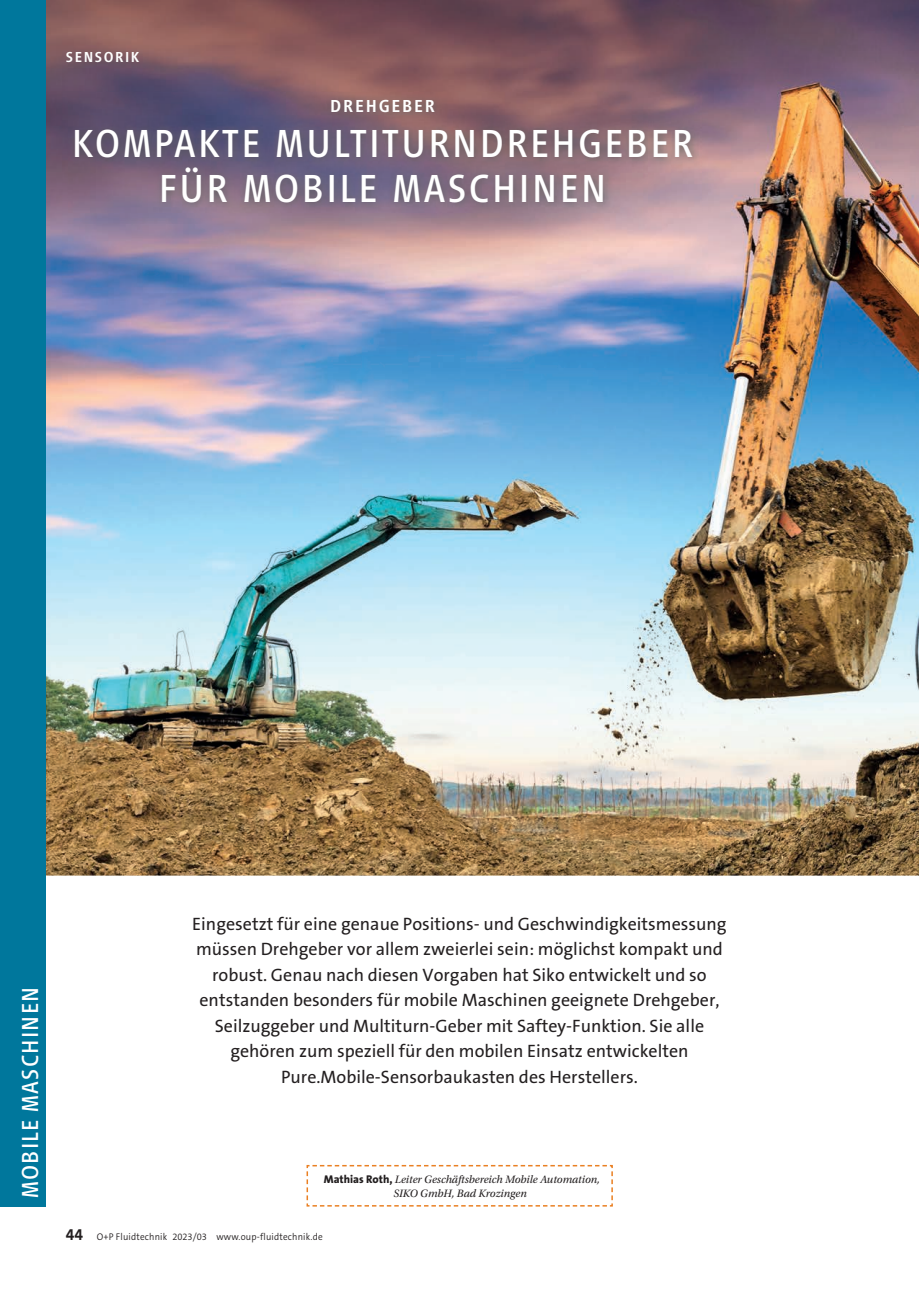
<style>
.page{position:relative;width:919px;height:1289px;background:#fff}
.page>*{position:absolute;margin:0;border:0;box-sizing:border-box;transform-origin:0 0}
.t1{font:40.5px/45px "Vialog LT";letter-spacing:.06em;color:#fff;text-align:center}
.t2{font:24px "Vialog LT";letter-spacing:.05em;color:#fff}
.t3{font:18px/25.5px "The Sans B5 Plain";color:#231f20;text-align:center}
.t4{font:500 18px "Vialog LT";letter-spacing:.1em;color:#fff}
.t5{font:700 16.5px "The Sans B7";color:#231f20;scale:.95 1}
.t6{font:500 15px "Vialog LT";letter-spacing:.1em;color:#fff}
.t7{font:italic 11.25px/13.5px "Utopia Std";color:#231f20;text-align:center}
.t8{font:300 9.75px "The Sans B4";letter-spacing:.02em;color:#231f20;scale:.95 1}
.s1{font-family:"The Sans B8";font-weight:800;font-style:normal}
</style>
<div class="page">
<img style="left:46px;top:0;width:872px;height:875px">
<div style="left:0;top:0;width:46px;height:1206px;background:#00779c"></div>
<img style="left:68px;top:93px;width:633px;height:119px">
<svg style="left:306px;top:1164px;width:307px;height:43px"></svg>
<p class="t6" style="left:66px;top:48px;width:75px">SENSORIK</p>
<p class="t4" style="left:330px;top:96px;width:106px">DREHGEBER</p>
<h1 class="t1" style="left:72px;top:121px;width:622px">KOMPAKTE MULTITURNDREHGEBER<br>FÜR MOBILE MASCHINEN</h1>
<h2 class="t2" style="left:17px;top:1197px;width:212px;rotate:-90deg">MOBILE MASCHINEN</h2>
<p class="t3" style="left:192px;top:911px;width:536px">Eingesetzt für eine genaue Positions- und Geschwindigkeitsmessung müssen Drehgeber vor allem zweierlei sein: möglichst kompakt und robust. Genau nach diesen Vorgaben hat Siko entwickelt und so entstanden besonders für mobile Maschinen geeignete Drehgeber, Seilzuggeber und Multiturn-Geber mit Saftey-Funktion. Sie alle gehören zum speziell für den mobilen Einsatz entwickelten Pure.Mobile-Sensorbaukasten des Herstellers.</p>
<p class="t7" style="left:324px;top:1172px;width:277px"><span class="s1">Mathias Roth,</span> Leiter Geschäftsbereich Mobile Automation,<br>SIKO GmbH, Bad Krozingen</p>
<p class="t5" style="left:66px;top:1225px;width:20px">44</p>
<p class="t8" style="left:97px;top:1231px;width:239px">O+P Fluidtechnik 2023/03 www.oup-fluidtechnik.de</p>
</div>
